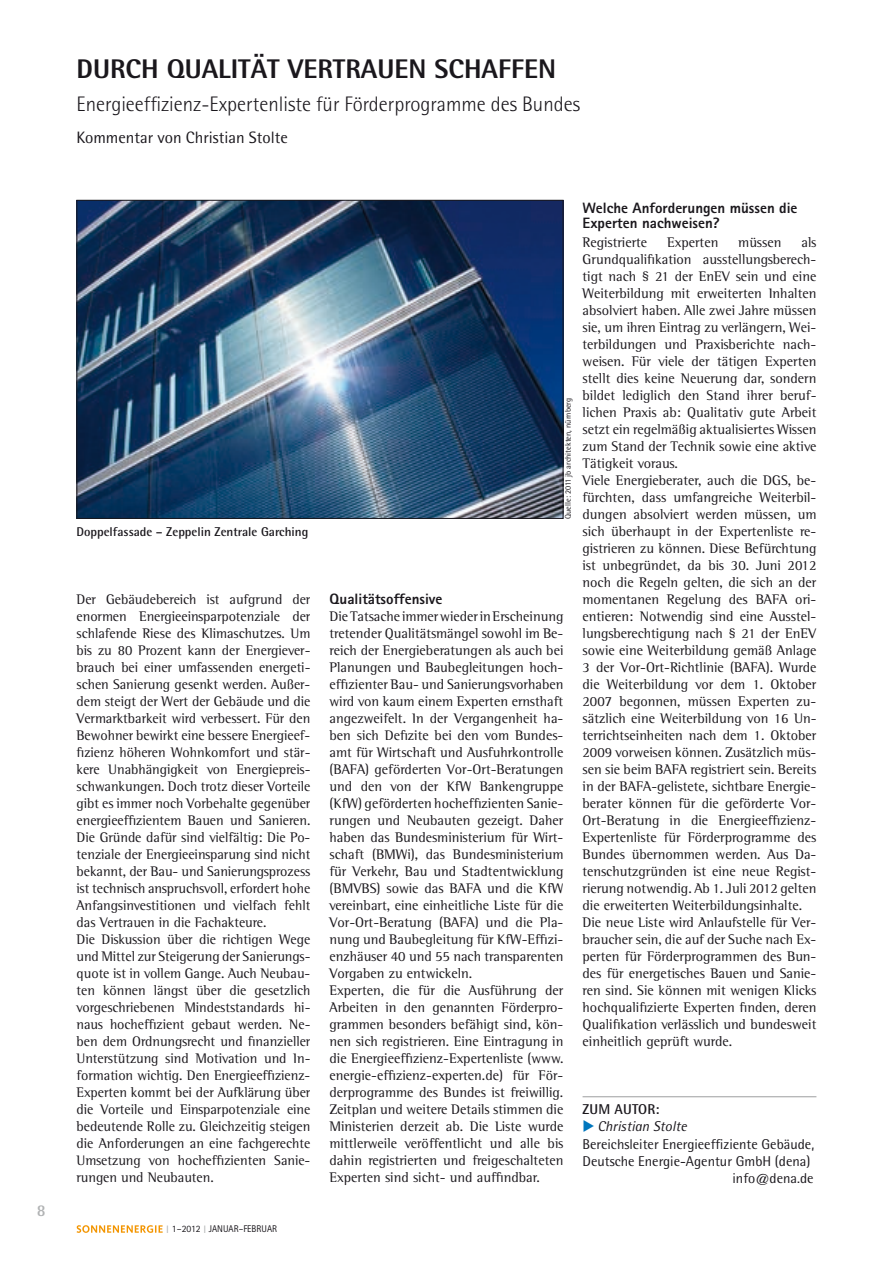
<style>
.page{position:relative;width:893px;height:1263px;background:#fff}
.page>*{position:absolute;margin:0;border:0;box-sizing:border-box;transform-origin:0 0}
.t1{font:800 27px "Rotis Semi Sans Std";color:#1a171c}
.t2{font:300 21px "Rotis Semi Sans Std";color:#1a171c}
.t3{font:16.5px "Rotis Semi Sans Std";color:#1a171c}
.t4{font:700 16.5px "Rotis Semi Sans Std";color:#b1b3b4}
.t5{font:800 15px/15px "Rotis Sans Serif Std";color:#1a171c}
.t6{font:14.25px/17px "Rotis Semi Serif Std";color:#1a171c}
.t7{font:14.25px "Rotis Semi Sans Std";color:#1a171c}
.t8{font:italic 14.25px "Rotis Semi Sans Std";color:#1a171c}
.t9{font:700 14.25px "Rotis Semi Sans Std";letter-spacing:.01em;color:#1a171c}
.t10{font:700 12.75px "Rotis Semi Sans Std";color:#1a171c}
.t11{font:9.75px "Rotis Sans Serif Std";color:#1a171c}
.t12{font:8.25px "Rotis Semi Sans Std";color:#1a171c}
.s1{font-size:10.8px;color:#b1b3b4}
.s2{color:#0076bd}
</style>
<div class="page">
<svg style="left:77px;top:1225px;width:86px;height:8px"></svg>
<hr style="left:583px;top:1096px;width:233px;height:1px;background:#9d9ea0">
<img style="left:78px;top:202px;width:483px;height:315px">
<div style="left:76px;top:200px;width:487px;height:319px;border:1px solid #1a171c"></div>
<p class="t4" style="left:37px;top:1200px;width:10px">8</p>
<h1 class="t1" style="left:77px;top:52px;width:243px">DURCH QUALITÄT VERTRAUEN</h1>
<h1 class="t1" style="left:434px;top:52px;width:46px">SCHAFFEN</h1>
<h2 class="t2" style="left:77px;top:91px;width:505px">Energieeffizienz-Expertenliste für Förderprogramme des Bundes</h2>
<p class="t3" style="left:77px;top:128px;width:213px">Kommentar von Christian Stolte</p>
<p class="t10" style="left:77px;top:524px;width:233px">Doppelfassade – Zeppelin Zentrale Garching</p>
<p class="t6" style="left:77px;top:590px;width:235px">Der Gebäudebereich ist aufgrund der enormen Energieeinsparpotenziale der schlafende Riese des Klimaschutzes. Um bis zu 80 Prozent kann der Energiever&shy;brauch bei einer umfassenden energeti&shy;schen Sanierung gesenkt werden. Außer&shy;dem steigt der Wert der Gebäude und die Vermarktbarkeit wird verbessert. Für den Bewohner bewirkt eine bessere Energieef&shy;fizienz höheren Wohnkomfort und stär&shy;kere Unabhängigkeit von Energiepreis&shy;schwankungen. Doch trotz dieser Vorteile gibt es immer noch Vorbehalte gegenüber energieeffizientem Bauen und Sanieren.<br>Die Gründe dafür sind vielfältig: Die Po&shy;tenziale der Energieeinsparung sind nicht bekannt, der Bau- und Sanierungsprozess ist technisch anspruchsvoll, erfordert hohe Anfangsinvestitionen und vielfach fehlt das Vertrauen in die Fachakteure.<br>Die Diskussion über die richtigen Wege und Mittel zur Steigerung der Sanierungs&shy;quote ist in vollem Gange. Auch Neubau&shy;ten können längst über die gesetzlich vorgeschriebenen Mindeststandards hi&shy;naus hocheffizient gebaut werden. Ne&shy;ben dem Ordnungsrecht und finanzieller Unterstützung sind Motivation und In&shy;formation wichtig. Den Energieeffizienz-Experten kommt bei der Aufklärung über die Vorteile und Einsparpotenziale eine bedeutende Rolle zu. Gleichzeitig steigen die Anforderungen an eine fachgerechte Umsetzung von hocheffizienten Sanie&shy;rungen und Neubauten.</p>
<p class="t11" style="left:166px;top:1223px;width:113px"><span class="s1">I</span> 1–2012 <span class="s1">I</span> JANUAR–FEBRUAR</p>
<p class="t12" style="left:563px;top:519px;width:122px;rotate:-90deg">Quelle: 2011 jb architekten, nürnberg</p>
<p class="t5" style="left:330px;top:591px;width:115px">Qualitätsoffensive</p>
<p class="t6" style="left:330px;top:607px;width:235px">Die Tatsache immer wieder in Erscheinung tretender Qualitätsmängel sowohl im Be&shy;reich der Energieberatungen als auch bei Planungen und Baubegleitungen hoch&shy;effizienter Bau- und Sanierungsvorhaben wird von kaum einem Experten ernsthaft angezweifelt. In der Vergangenheit ha&shy;ben sich Defizite bei den vom Bundes&shy;amt für Wirtschaft und Ausfuhrkontrolle (BAFA) geförderten Vor-Ort-Beratungen und den von der KfW Bankengruppe (KfW) geförderten hocheffizienten Sanie&shy;rungen und Neubauten gezeigt. Daher haben das Bundesministerium für Wirt&shy;schaft (BMWi), das Bundesministerium für Verkehr, Bau und Stadtentwicklung (BMVBS) sowie das BAFA und die KfW vereinbart, eine einheitliche Liste für die Vor-Ort-Beratung (BAFA) und die Pla&shy;nung und Baubegleitung für KfW-Effizi&shy;enzhäuser 40 und 55 nach transparenten Vorgaben zu entwickeln.<br>Experten, die für die Ausführung der Arbeiten in den genannten Förderpro&shy;grammen besonders befähigt sind, kön&shy;nen sich registrieren. Eine Eintragung in die Energieeffizienz-Expertenliste (www. energie-effizienz-experten.de) für För&shy;derprogramme des Bundes ist freiwillig.<br>Zeitplan und weitere Details stimmen die Ministerien derzeit ab. Die Liste wurde mittlerweile veröffentlicht und alle bis dahin registrierten und freigeschalteten Experten sind sicht- und auffindbar.</p>
<p class="t5" style="left:583px;top:200px;width:216px">Welche Anforderungen müssen die<br>Experten nachweisen?</p>
<p class="t6" style="left:583px;top:233px;width:66px">Registrierte</p>
<p class="t6" style="left:667px;top:233px;width:53px">Experten</p>
<p class="t6" style="left:738px;top:233px;width:45px">müssen</p>
<p class="t6" style="left:583px;top:233px;width:235px;text-indent:219px">als Grundqualifikation ausstellungsberech&shy;tigt nach § 21 der EnEV sein und eine Weiterbildung mit erweiterten Inhalten absolviert haben. Alle zwei Jahre müssen sie, um ihren Eintrag zu verlängern, Wei&shy;terbildungen und Praxisberichte nach&shy;weisen. Für viele der tätigen Experten stellt dies keine Neuerung dar, sondern bildet lediglich den Stand ihrer beruf&shy;lichen Praxis ab: Qualitativ gute Arbeit setzt ein regelmäßig aktualisiertes Wissen zum Stand der Technik sowie eine aktive Tätigkeit voraus.<br>Viele Energieberater, auch die DGS, be&shy;fürchten, dass umfangreiche Weiterbil&shy;dungen absolviert werden müssen, um sich überhaupt in der Expertenliste re&shy;gistrieren zu können. Diese Befürchtung ist unbegründet, da bis 30. Juni 2012 noch die Regeln gelten, die sich an der momentanen Regelung des BAFA ori&shy;entieren: Notwendig sind eine Ausstel&shy;lungsberechtigung nach § 21 der EnEV sowie eine Weiterbildung gemäß Anlage 3 der Vor-Ort-Richtlinie (BAFA). Wurde die Weiterbildung vor dem 1. Oktober 2007 begonnen, müssen Experten zu&shy;sätzlich eine Weiterbildung von 16 Un&shy;terrichtseinheiten nach dem 1. Oktober 2009 vorweisen können. Zusätzlich müs&shy;sen sie beim BAFA registriert sein. Bereits in der BAFA-gelistete, sichtbare Energie&shy;berater können für die geförderte Vor-Ort-Beratung in die Energieeffizienz-Expertenliste für Förderprogramme des Bundes übernommen werden. Aus Da&shy;tenschutzgründen ist eine neue Regist&shy;rierung notwendig. Ab 1. Juli 2012 gelten die erweiterten Weiterbildungsinhalte.<br>Die neue Liste wird Anlaufstelle für Ver&shy;braucher sein, die auf der Suche nach Ex&shy;perten für Förderprogrammen des Bun&shy;des für energetisches Bauen und Sanie&shy;ren sind. Sie können mit wenigen Klicks hochqualifizierte Experten finden, deren Qualifikation verlässlich und bundesweit einheitlich geprüft wurde.</p>
<p class="t9" style="left:583px;top:1101px;width:78px">Zum Autor:</p>
<p class="t8" style="left:583px;top:1118px;width:106px"><span class="s2">◆</span> Christian Stolte</p>
<p class="t7" style="left:583px;top:1135px;width:233px">Bereichsleiter Energieeffiziente Gebäude,</p>
<p class="t7" style="left:583px;top:1152px;width:229px">Deutsche Energie-Agentur GmbH (dena)</p>
<p class="t7" style="left:732px;top:1169px;width:83px">info@dena.de</p>
</div>
